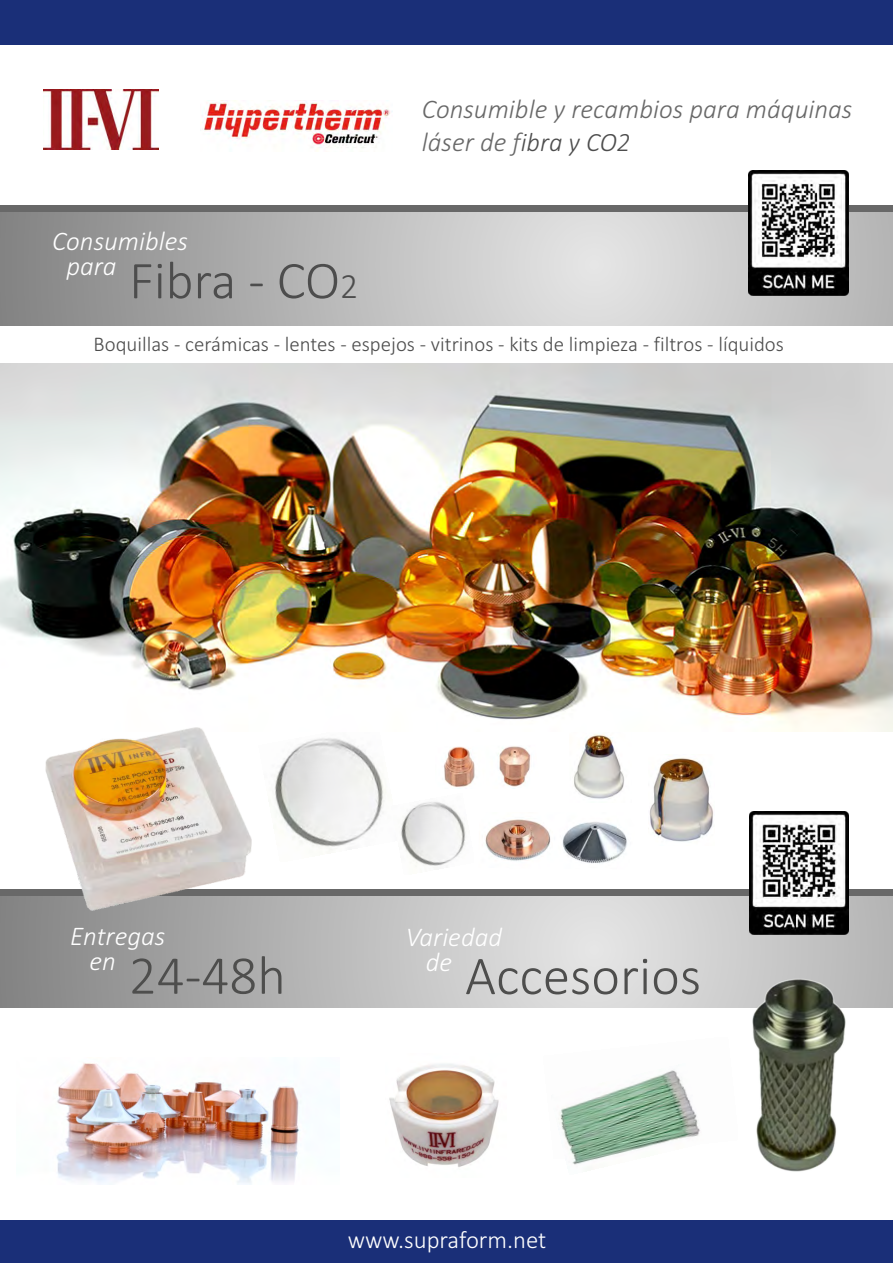
<style>
.page{position:relative;width:893px;height:1263px;background:#fff}
.page>*{position:absolute;margin:0;border:0;box-sizing:border-box;transform-origin:0 0}
.t1{font:300 55.05px "Calibri";color:#4e4e4d}
.t2{font:300 53.55px "Calibri";color:#4d4d4d}
.t3{font:italic 300 27.15px/33px "Calibri";color:#686868}
.t4{font:italic 300 27px "Calibri";color:#fff}
.t5{font:300 24.9px "Calibri";color:#fff}
.t6{font:300 21px "Calibri";color:#4d4d4d}
.s1{font-size:35.7px}
.s2{font-size:26.55px;color:#4d4d4d}
</style>
<div class="page">
<svg style="left:0;top:212px;width:893px;height:114px;background:#bbb"></svg>
<svg style="left:0;top:896px;width:893px;height:112px;background:#bcbcbc"></svg>
<div style="left:0;top:889px;width:893px;height:7px;background:#686868"></div>
<img style="left:274px;top:738px;width:112px;height:113px">
<img style="left:401px;top:802px;width:65px;height:65px">
<img style="left:389px;top:1064px;width:110px;height:103px">
<img style="left:56px;top:1063px;width:245px;height:121px">
<img style="left:574px;top:734px;width:50px;height:65px">
<img style="left:559px;top:1070px;width:141px;height:95px">
<img style="left:751px;top:975px;width:96px;height:197px">
<img style="left:0;top:363px;width:893px;height:368px">
<img style="left:485px;top:819px;width:142px;height:45px">
<img style="left:443px;top:746px;width:88px;height:43px">
<img style="left:649px;top:757px;width:64px;height:85px">
<img style="left:42px;top:724px;width:213px;height:192px">
<img style="left:44px;top:90px;width:114px;height:60px">
<img style="left:202px;top:102px;width:188px;height:49px">
<div style="left:0;top:1221px;width:893px;height:42px;background:#1a2f78"></div>
<div style="left:0;top:0;width:893px;height:44px;background:#1a2f78"></div>
<img style="left:749px;top:811px;width:99px;height:123px">
<div style="left:0;top:205px;width:893px;height:7px;background:#686868"></div>
<img style="left:748px;top:170px;width:101px;height:125px">
<p class="t4" style="left:52px;top:230px;width:137px">Consumibles</p>
<p class="t4" style="left:66px;top:254px;width:52px">para</p>
<h2 class="t2" style="left:129px;top:258px;width:230px">Fibra - CO<span class="s1">2</span></h2>
<p class="t3" style="left:422px;top:95px;width:432px">Consumible y recambios para máquinas láser de f<span class="s2">ibra y CO2</span></p>
<p class="t6" style="left:94px;top:335px;width:692px">Boquillas - cerámicas - lentes - espejos - vitrinos - kits de limpieza - filtros - líquidos</p>
<p class="t4" style="left:70px;top:925px;width:97px">Entregas</p>
<p class="t4" style="left:406px;top:925px;width:98px">Variedad</p>
<p class="t4" style="left:90px;top:950px;width:28px">en</p>
<p class="t4" style="left:426px;top:950px;width:28px">de</p>
<h1 class="t1" style="left:129px;top:952px;width:158px">24-48h</h1>
<h1 class="t1" style="left:465px;top:953px;width:238px">Accesorios</h1>
<p class="t5" style="left:348px;top:1229px;width:200px">www.supraform.net</p>
</div>
